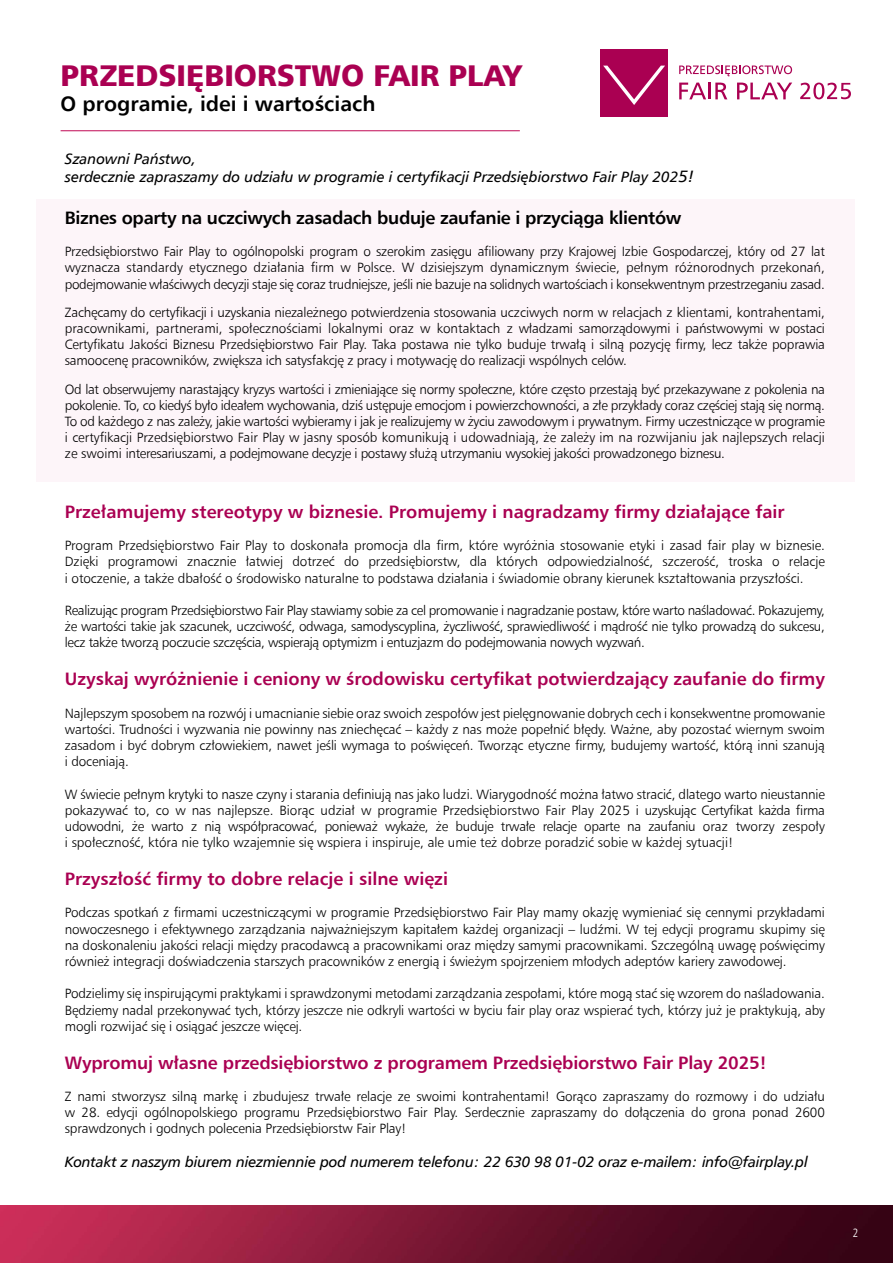
<style>
.page{position:relative;width:893px;height:1263px;background:#fff}
.page>*{position:absolute;margin:0;border:0;box-sizing:border-box;transform-origin:0 0}
.t1{font:30px "Humnst 777 Blk EU";color:#aa0052}
.t2{font:700 21px "Humnst 777 EU";color:#000}
.t3{font:700 18px "Humnst 777 EU";color:#aa0052}
.t4{font:700 18px "Humnst 777 EU";letter-spacing:-.02em;color:#000}
.t5{font:italic 15px/18px "Humnst 777 EU";color:#000}
.t6{font:13.5px/16.2px "Humnst 777 Lt EU";letter-spacing:-.01em;color:#000;text-align:justify}
.t7{font:12px "Humnst 777 Lt Cn EU";color:#fff}
.s1{font-size:16.5px}
</style>
<div class="page">
<div style="left:36px;top:200px;width:819px;height:282px;background:#fdf5f9"></div>
<img style="left:0;top:1205px;width:893px;height:58px">
<div style="left:600px;top:49px;width:68px;height:67px;background:#aa0052"></div>
<svg style="left:603px;top:66px;width:62px;height:39px"></svg>
<svg style="left:679px;top:65px;width:113px;height:11px"></svg>
<svg style="left:679px;top:83px;width:48px;height:16px"></svg>
<svg style="left:737px;top:83px;width:55px;height:16px"></svg>
<svg style="left:800px;top:83px;width:51px;height:16px"></svg>
<hr style="left:61px;top:130px;width:459px;height:1px;background:#c00854">
<h1 class="t1" style="left:61px;top:57px;width:463px">PRZEDSIĘBIORSTWO FAIR PLAY</h1>
<h2 class="t2" style="left:61px;top:91px;width:316px">O programie, idei i wartościach</h2>
<p class="t5" style="left:65px;top:150px;width:631px">Szanowni Państwo,<br>serdecznie zapraszamy do udziału w programie i certyfikacji Przedsiębiorstwo Fair Play 202<span class="s1">5!</span></p>
<h3 class="t4" style="left:65px;top:206px;width:618px">Biznes oparty na uczciwych zasadach buduje zaufanie i przyciąga klientów</h3>
<p class="t6" style="left:65px;top:243px;width:762px">Przedsiębiorstwo Fair Play to ogólnopolski program o szerokim zasięgu afiliowany przy Krajowej Izbie Gospodarczej, który od 27 lat wyznacza standardy etycznego działania firm w Polsce. W dzisiejszym dynamicznym świecie, pełnym różnorodnych przekonań, podejmowanie właściwych decyzji staje się coraz trudniejsze, jeśli nie bazuje na solidnych wartościach i konsekwentnym przestrzeganiu zasad.</p>
<p class="t6" style="left:65px;top:304px;width:762px">Zachęcamy do certyfikacji i uzyskania niezależnego potwierdzenia stosowania uczciwych norm w relacjach z klientami, kontrahentami, pracownikami, partnerami, społecznościami lokalnymi oraz w kontaktach z władzami samorządowymi i państwowymi w postaci Certyfikatu Jakości Biznesu Przedsiębiorstwo Fair Play. Taka postawa nie tylko buduje trwałą i silną pozycję firmy, lecz także poprawia samoocenę pracowników, zwiększa ich satysfakcję z pracy i motywację do realizacji wspólnych celów.</p>
<p class="t6" style="left:65px;top:381px;width:762px">Od lat obserwujemy narastający kryzys wartości i zmieniające się normy społeczne, które często przestają być przekazywane z pokolenia na pokolenie. To, co kiedyś było ideałem wychowania, dziś ustępuje emocjom i powierzchowności, a złe przykłady coraz częściej stają się normą.<br>To od każdego z nas zależy, jakie wartości wybieramy i jak je realizujemy w życiu zawodowym i prywatnym. Firmy uczestniczące w programie i certyfikacji Przedsiębiorstwo Fair Play w jasny sposób komunikują i udowadniają, że zależy im na rozwijaniu jak najlepszych relacji ze swoimi interesariuszami, a podejmowane decyzje i postawy służą utrzymaniu wysokiej jakości prowadzonego biznesu.</p>
<h3 class="t3" style="left:65px;top:500px;width:721px">Przełamujemy stereotypy w biznesie. Promujemy i nagradzamy firmy działające fair</h3>
<p class="t6" style="left:65px;top:537px;width:762px">Program Przedsiębiorstwo Fair Play to doskonała promocja dla firm, które wyróżnia stosowanie etyki i zasad fair play w biznesie.<br>Dzięki programowi znacznie łatwiej dotrzeć do przedsiębiorstw, dla których odpowiedzialność, szczerość, troska o relacje i otoczenie, a także dbałość o środowisko naturalne to podstawa działania i świadomie obrany kierunek kształtowania przyszłości.</p>
<p class="t6" style="left:65px;top:602px;width:762px">Realizując program Przedsiębiorstwo Fair Play stawiamy sobie za cel promowanie i nagradzanie postaw, które warto naśladować. Pokazujemy, że wartości takie jak szacunek, uczciwość, odwaga, samodyscyplina, życzliwość, sprawiedliwość i mądrość nie tylko prowadzą do sukcesu, lecz także tworzą poczucie szczęścia, wspierają optymizm i entuzjazm do podejmowania nowych wyzwań.</p>
<h3 class="t3" style="left:65px;top:667px;width:762px">Uzyskaj wyróżnienie i ceniony w środowisku certyfikat potwierdzający zaufanie do firmy</h3>
<p class="t6" style="left:65px;top:705px;width:762px">Najlepszym sposobem na rozwój i umacnianie siebie oraz swoich zespołów jest pielęgnowanie dobrych cech i konsekwentne promowanie wartości. Trudności i wyzwania nie powinny nas zniechęcać – każdy z nas może popełnić błędy. Ważne, aby pozostać wiernym swoim zasadom i być dobrym człowiekiem, nawet jeśli wymaga to poświęceń. Tworząc etyczne firmy, budujemy wartość, którą inni szanują i doceniają.</p>
<p class="t6" style="left:65px;top:786px;width:762px">W świecie pełnym krytyki to nasze czyny i starania definiują nas jako ludzi. Wiarygodność można łatwo stracić, dlatego warto nieustannie pokazywać to, co w nas najlepsze. Biorąc udział w programie Przedsiębiorstwo Fair Play 2025 i uzyskując Certyfikat każda firma udowodni, że warto z nią współpracować, ponieważ wykaże, że buduje trwałe relacje oparte na zaufaniu oraz tworzy zespoły i społeczność, która nie tylko wzajemnie się wspiera i inspiruje, ale umie też dobrze poradzić sobie w każdej sytuacji!</p>
<h3 class="t3" style="left:65px;top:867px;width:385px">Przyszłość firmy to dobre relacje i silne więzi</h3>
<p class="t6" style="left:65px;top:904px;width:762px">Podczas spotkań z firmami uczestniczącymi w programie Przedsiębiorstwo Fair Play mamy okazję wymieniać się cennymi przykładami nowoczesnego i efektywnego zarządzania najważniejszym kapitałem każdej organizacji – ludźmi. W tej edycji programu skupimy się na doskonaleniu jakości relacji między pracodawcą a pracownikami oraz między samymi pracownikami. Szczególną uwagę poświęcimy również integracji doświadczenia starszych pracowników z energią i świeżym spojrzeniem młodych adeptów kariery zawodowej.</p>
<p class="t6" style="left:65px;top:985px;width:762px">Podzielimy się inspirującymi praktykami i sprawdzonymi metodami zarządzania zespołami, które mogą stać się wzorem do naśladowania.<br>Będziemy nadal przekonywać tych, którzy jeszcze nie odkryli wartości w byciu fair play oraz wspierać tych, którzy już je praktykują, aby mogli rozwijać się i osiągać jeszcze więcej.</p>
<h3 class="t3" style="left:65px;top:1051px;width:704px">Wypromuj własne przedsiębiorstwo z programem Przedsiębiorstwo Fair Play 2025!</h3>
<p class="t6" style="left:65px;top:1088px;width:762px">Z nami stworzysz silną markę i zbudujesz trwałe relacje ze swoimi kontrahentami! Gorąco zapraszamy do rozmowy i do udziału w 28. edycji ogólnopolskiego programu Przedsiębiorstwo Fair Play. Serdecznie zapraszamy do dołączenia do grona ponad 2600 sprawdzonych i godnych polecenia Przedsiębiorstw Fair Play!</p>
<p class="t5" style="left:65px;top:1152px;width:744px">Kontakt z naszym biurem niezmiennie pod numerem telefonu: 22 630 98 01-02 oraz e-mailem: info@fairplay.pl</p>
<p class="t7" style="left:853px;top:1226px;width:7px">2</p>
</div>
